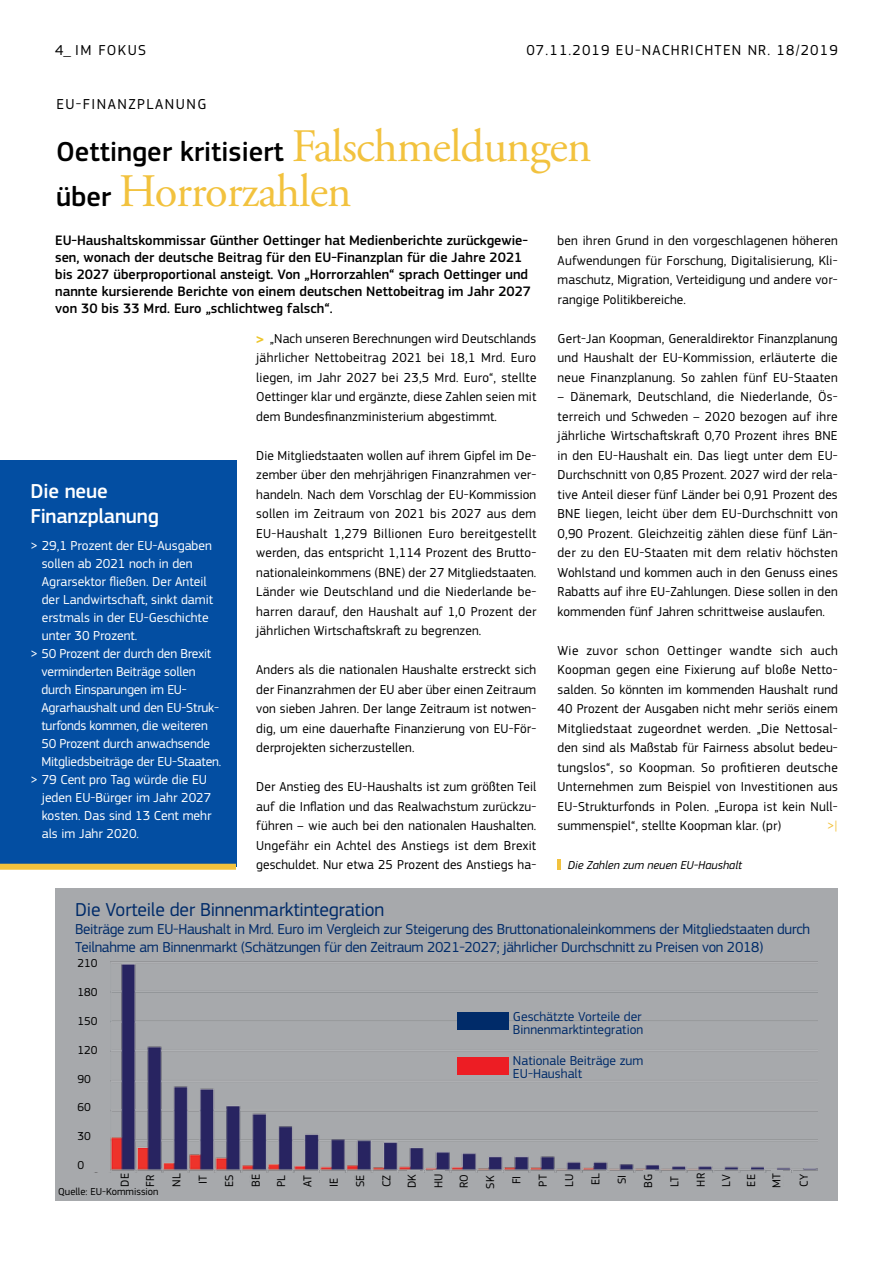
<style>
.page{position:relative;width:893px;height:1263px;background:#fff}
.page>*{position:absolute;margin:0;border:0;box-sizing:border-box;transform-origin:0 0}
.t1{font:46.5px "Adobe Garamond Pro";letter-spacing:-.02em;color:#f2c23e}
.t2{font:500 28.5px "EC Square Sans Pro";color:#000}
.t3{font:500 21px/25.5px "EC Square Sans Pro";letter-spacing:-.01em;color:#fff}
.t4{font:19.5px "EC Square Sans Pro";letter-spacing:-.01em;color:#002b69}
.t5{font:15px/18px "EC Square Sans Pro";letter-spacing:-.02em;color:#002b69}
.t6{font:15px "EC Square Sans Pro";letter-spacing:.08em;color:#000}
.t7{font:500 14.25px/17.1px "EC Square Sans Pro";color:#000}
.t8{font:13.5px/19.5px "EC Square Sans Pro";letter-spacing:.01em;color:#000;text-align:justify}
.t9{font:13.5px "EC Square Sans Pro";color:#fff}
.t10{font:13.5px/13.5px "EC Square Sans Pro";color:#002b69}
.t11{font:13.5px "EC Square Sans Pro";color:#f2c23e}
.t12{font:12px/26px "EC Square Sans Pro";color:#000}
.t13{font:italic 12px "EC Square Sans Pro";color:#000}
.t14{font:10.5px "EC Square Sans Pro";color:#000}
.s1{font-family:"Adobe Garamond Pro";font-weight:400;font-size:46.5px;color:#f2c23e}
.s2{font-family:"EC Square Sans Pro";font-weight:500;font-size:28.5px;color:#000}
.s3{font-family:"Helvetica Neue LT";font-weight:700;font-stretch:condensed;color:#edc52a}
</style>
<div class="page">
<svg style="left:558px;top:859px;width:3px;height:10px"></svg>
<div style="left:55px;top:889px;width:783px;height:312px;background:#a7a9ac"></div>
<img style="left:94px;top:961px;width:724px;height:220px">
<div style="left:457px;top:1012px;width:51px;height:17px;background:#002b69"></div>
<div style="left:457px;top:1058px;width:51px;height:17px;background:#ed1d24"></div>
<div style="left:0;top:460px;width:236px;height:407px;background:#034ea2"></div>
<div style="left:0;top:864px;width:236px;height:6px;background:#f2c23e"></div>
<div style="left:69px;top:958px;width:40px;height:214px;background:#a7a9ac"></div>
<div style="left:120px;top:1173px;width:9px;height:14px;background:#a7a9ac"></div>
<div style="left:145px;top:1173px;width:9px;height:14px;background:#a7a9ac"></div>
<div style="left:171px;top:1173px;width:9px;height:14px;background:#a7a9ac"></div>
<div style="left:198px;top:1175px;width:9px;height:14px;background:#a7a9ac"></div>
<div style="left:224px;top:1173px;width:9px;height:14px;background:#a7a9ac"></div>
<div style="left:251px;top:1173px;width:9px;height:14px;background:#a7a9ac"></div>
<div style="left:276px;top:1173px;width:9px;height:14px;background:#a7a9ac"></div>
<div style="left:302px;top:1173px;width:9px;height:14px;background:#a7a9ac"></div>
<div style="left:329px;top:1173px;width:9px;height:14px;background:#a7a9ac"></div>
<div style="left:355px;top:1174px;width:9px;height:13px;background:#a7a9ac"></div>
<div style="left:382px;top:1174px;width:9px;height:13px;background:#a7a9ac"></div>
<div style="left:407px;top:1171px;width:13px;height:17px;background:#a7a9ac"></div>
<div style="left:434px;top:1171px;width:11px;height:17px;background:#a7a9ac"></div>
<div style="left:459px;top:1171px;width:11px;height:17px;background:#a7a9ac"></div>
<div style="left:485px;top:1171px;width:12px;height:17px;background:#a7a9ac"></div>
<div style="left:512px;top:1171px;width:11px;height:13px;background:#a7a9ac"></div>
<div style="left:538px;top:1173px;width:11px;height:13px;background:#a7a9ac"></div>
<div style="left:564px;top:1173px;width:12px;height:14px;background:#a7a9ac"></div>
<div style="left:590px;top:1171px;width:12px;height:14px;background:#a7a9ac"></div>
<div style="left:617px;top:1171px;width:11px;height:13px;background:#a7a9ac"></div>
<div style="left:643px;top:1170px;width:12px;height:17px;background:#a7a9ac"></div>
<div style="left:669px;top:1173px;width:12px;height:13px;background:#a7a9ac"></div>
<div style="left:696px;top:1173px;width:11px;height:13px;background:#a7a9ac"></div>
<div style="left:721px;top:1173px;width:11px;height:13px;background:#a7a9ac"></div>
<div style="left:746px;top:1173px;width:12px;height:13px;background:#a7a9ac"></div>
<div style="left:771px;top:1170px;width:12px;height:17px;background:#a7a9ac"></div>
<div style="left:799px;top:1173px;width:11px;height:13px;background:#a7a9ac"></div>
<p class="t6" style="left:55px;top:41px;width:63px">4_ im fokus</p>
<p class="t6" style="left:526px;top:42px;width:313px">07.11.2019 EU-NACHRICHTEN NR. 18/2019</p>
<p class="t6" style="left:56px;top:95px;width:36px">EU-Finan</p>
<p class="t6" style="left:128px;top:95px;width:38px">zplanung</p>
<h2 class="t2" style="left:56px;top:135px;width:537px">Oettinger kritisiert <span class="s1">Falschmeldungen</span></h2>
<h1 class="t1" style="left:56px;top:163px;width:297px"><span class="s2">über</span> Horrorzahlen</h1>
<p class="t7" style="left:55px;top:232px;width:477px">EU-Haushaltskommissar Günther Oettinger hat Medienberichte zurückgewie&shy;sen, wonach der deutsche Beitrag für den EU-Finanzplan für die Jahre 2021 bis 2027 überproportional ansteigt. Von „Horrorzahlen“ sprach Oettinger und nannte kursierende Berichte von einem deutschen Nettobeitrag im Jahr 2027 von 30 bis 33 Mrd. Euro „schlichtweg falsch“.</p>
<p class="t8" style="left:256px;top:329px;width:282px"><span class="s3">&gt;</span> „Nach unseren Berechnungen wird Deutschlands jährlicher Nettobeitrag 2021 bei 18,1 Mrd. Euro liegen, im Jahr 2027 bei 23,5 Mrd. Euro“, stellte Oettinger klar und ergänzte, diese Zahlen seien mit dem Bundesfinanzministerium abgestimmt.</p>
<p class="t8" style="left:256px;top:446px;width:282px">Die Mitgliedstaaten wollen auf ihrem Gipfel im De&shy;zember über den mehrjährigen Finanzrahmen ver&shy;handeln. Nach dem Vorschlag der EU-Kommission sollen im Zeitraum von 2021 bis 2027 aus dem EU-Haushalt 1,279 Billionen Euro bereitgestellt werden, das entspricht 1,114 Prozent des Brutto&shy;nationaleinkommens (BNE) der 27 Mitgliedstaaten.<br>Länder wie Deutschland und die Niederlande be&shy;harren darauf, den Haushalt auf 1,0 Prozent der jährlichen Wirtschaftskraft zu begrenzen.</p>
<p class="t8" style="left:256px;top:660px;width:282px">Anders als die nationalen Haushalte erstreckt sich der Finanzrahmen der EU aber über einen Zeitraum von sieben Jahren. Der lange Zeitraum ist notwen&shy;dig, um eine dauerhafte Finanzierung von EU-För&shy;derprojekten sicherzustellen.</p>
<p class="t8" style="left:256px;top:777px;width:282px">Der Anstieg des EU-Haushalts ist zum größten Teil auf die Inflation und das Realwachstum zurückzu&shy;führen – wie auch bei den nationalen Haushalten.<br>Ungefähr ein Achtel des Anstiegs ist dem Brexit geschuldet. Nur etwa 25 Prozent des Anstiegs ha-</p>
<p class="t8" style="left:558px;top:231px;width:282px">ben ihren Grund in den vorgeschlagenen höheren Aufwendungen für Forschung, Digitalisierung, Kli&shy;maschutz, Migration, Verteidigung und andere vor&shy;rangige Politikbereiche.</p>
<p class="t8" style="left:558px;top:329px;width:282px">Gert-Jan Koopman, Generaldirektor Finanzplanung und Haushalt der EU-Kommission, erläuterte die neue Finanzplanung. So zahlen fünf EU-Staaten</p>
<p class="t8" style="left:558px;top:387px;width:282px">– Dänemark, Deutschland, die Niederlande, Ös&shy;terreich und Schweden – 2020 bezogen auf ihre jährliche Wirtschaftskraft 0,70 Prozent ihres BNE in den EU-Haushalt ein. Das liegt unter dem EU-Durchschnitt von 0,85 Prozent. 2027 wird der rela&shy;tive Anteil dieser fünf Länder bei 0,91 Prozent des BNE liegen, leicht über dem EU-Durchschnitt von 0,90 Prozent. Gleichzeitig zählen diese fünf Län&shy;der zu den EU-Staaten mit dem relativ höchsten Wohlstand und kommen auch in den Genuss eines Rabatts auf ihre EU-Zahlungen. Diese sollen in den kommenden fünf Jahren schrittweise auslaufen.</p>
<p class="t8" style="left:558px;top:640px;width:282px">Wie zuvor schon Oettinger wandte sich auch Koopman gegen eine Fixierung auf bloße Netto&shy;salden. So könnten im kommenden Haushalt rund 40 Prozent der Ausgaben nicht mehr seriös einem Mitgliedstaat zugeordnet werden. „Die Nettosal&shy;den sind als Maßstab für Fairness absolut bedeu&shy;tungslos“, so Koopman. So profitieren deutsche Unternehmen zum Beispiel von Investitionen aus EU-Strukturfonds in Polen. „Europa ist kein Null&shy;summenspiel“, stellte Koopman klar. (pr)</p>
<h3 class="t3" style="left:31px;top:478px;width:130px">Die neue<br>Finanzplanung</h3>
<p class="t9" style="left:31px;top:537px;width:183px">&gt; 29,1 Prozent der EU-Ausgaben</p>
<p class="t9" style="left:42px;top:555px;width:152px">sollen ab 2021 noch in den</p>
<p class="t9" style="left:42px;top:573px;width:166px">Agrarsektor fließen. Der Anteil</p>
<p class="t9" style="left:42px;top:591px;width:173px">der Landwirtschaft, sinkt damit</p>
<p class="t9" style="left:42px;top:609px;width:168px">erstmals in der EU-Geschichte</p>
<p class="t9" style="left:42px;top:627px;width:97px">unter 30 Prozent.</p>
<p class="t9" style="left:31px;top:645px;width:182px">&gt; 50 Prozent der durch den Brexit</p>
<p class="t9" style="left:41px;top:663px;width:156px">verminderten Beiträge sollen</p>
<p class="t9" style="left:41px;top:681px;width:147px">durch Einsparungen im EU-</p>
<p class="t9" style="left:41px;top:699px;width:179px">Agrarhaushalt und den EU-Struk-</p>
<p class="t9" style="left:41px;top:717px;width:168px">turfonds kommen, die weiteren</p>
<p class="t9" style="left:41px;top:735px;width:170px">50 Prozent durch anwachsende</p>
<p class="t9" style="left:41px;top:753px;width:181px">Mitgliedsbeiträge der EU-Staaten.</p>
<p class="t9" style="left:31px;top:771px;width:178px">&gt; 79 Cent pro Tag würde die EU</p>
<p class="t9" style="left:42px;top:789px;width:171px">jeden EU-Bürger im Jahr 2027</p>
<p class="t9" style="left:42px;top:807px;width:171px">kosten. Das sind 13 Cent mehr</p>
<p class="t9" style="left:42px;top:825px;width:99px">als im Jahr 2020.</p>
<p class="t11" style="left:827px;top:818px;width:12px">&gt;|</p>
<p class="t13" style="left:568px;top:858px;width:176px">Die Zahlen zum neuen EU-Haushalt</p>
<h3 class="t4" style="left:75px;top:898px;width:311px">Die Vorteile der Binnenmarktintegration</h3>
<p class="t5" style="left:75px;top:920px;width:737px">Beiträge zum EU-Haushalt in Mrd. Euro im Vergleich zur Steigerung des Bruttonationaleinkommens der Mitgliedstaaten durch<br>Teilnahme am Binnenmarkt (Schätzungen für den Zeitraum 2021-2027; jährlicher Durchschnitt zu Preisen von 2018)</p>
<p class="t12" style="left:77px;top:950px;width:22px">210</p>
<p class="t12" style="left:77px;top:979px;width:22px">180</p>
<p class="t12" style="left:77px;top:1008px;width:22px">150</p>
<p class="t12" style="left:77px;top:1037px;width:22px">120</p>
<p class="t12" style="left:77px;top:1066px;width:15px">90</p>
<p class="t12" style="left:77px;top:1094px;width:15px">60</p>
<p class="t12" style="left:77px;top:1123px;width:15px">30</p>
<p class="t12" style="left:77px;top:1152px;width:8px">0</p>
<p class="t10" style="left:513px;top:1009px;width:132px">Geschätzte Vorteile der<br>Binnenmarktintegration</p>
<p class="t10" style="left:513px;top:1053px;width:132px">Nationale Beiträge zum<br>EU-Haushalt</p>
<p class="t12" style="left:112px;top:1188px;width:16px;rotate:-90deg">DE<br>FR<br>NL<br>IT<br>ES<br>BE<br>PL<br>AT<br>IE<br>SE<br>CZ<br>DK</p>
<p class="t12" style="left:426px;top:1188px;width:17px;text-align:center;rotate:-90deg">HU<br>RO<br>SK<br>FI<br>PT<br>LU<br>EL<br>SI<br>BG<br>LT<br>HR<br>LV<br>EE<br>MT</p>
<p class="t12" style="left:791px;top:1186px;width:14px;rotate:-90deg">CY</p>
<p class="t14" style="left:58px;top:1185px;width:102px">Quelle: EU-Kommission</p>
</div>
